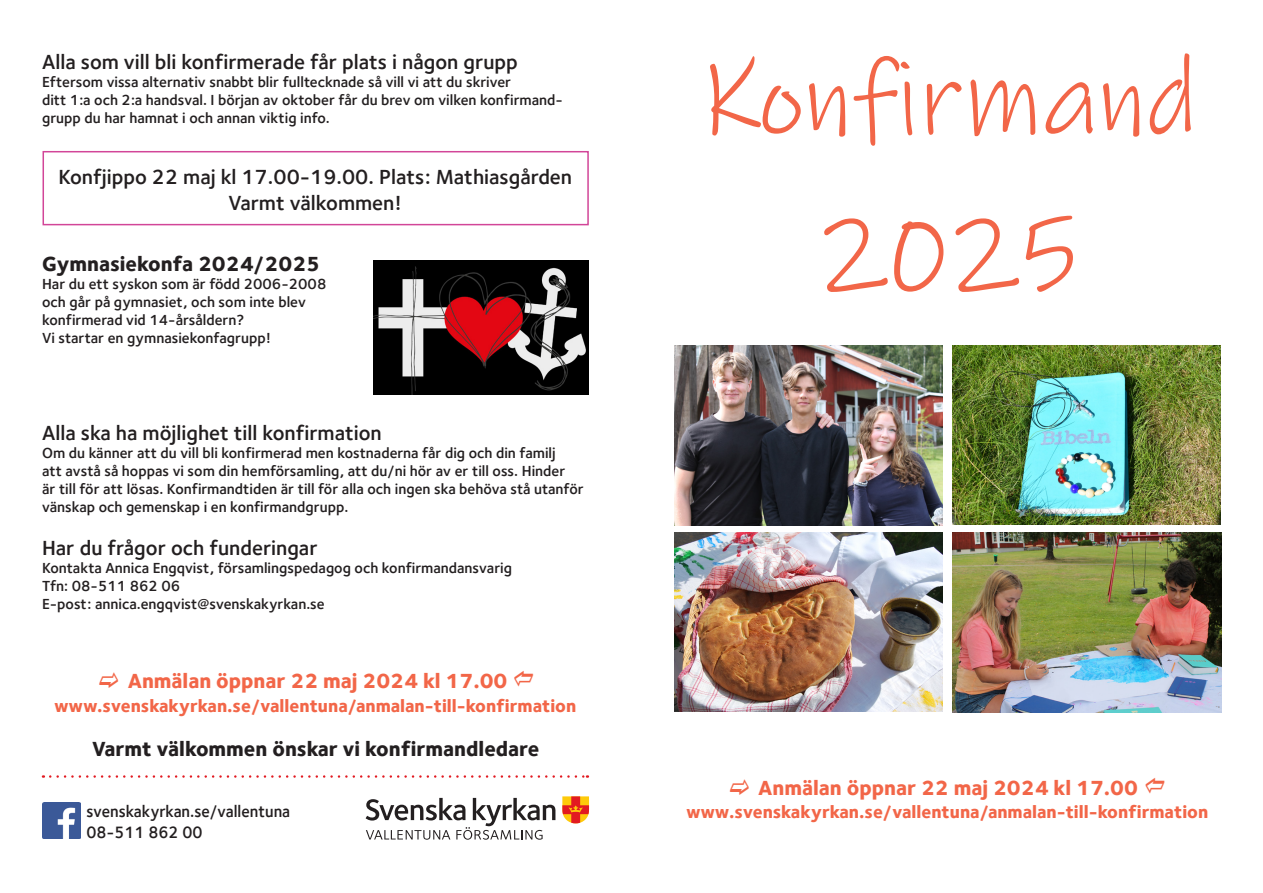
<style>
.page{position:relative;width:1263px;height:893px;background:#fff}
.page>*{position:absolute;margin:0;border:0;box-sizing:border-box;transform-origin:0 0}
.t1{font:105px "Ink Free";color:#f26648}
.t2{font:600 21px "Foundry Sterling";color:#231f20}
.t3{font:800 21px "Foundry Sterling";color:#231f20}
.t4{font:800 21px "Foundry Sterling";color:#f26648}
.t5{font:800 18px "Foundry Sterling";color:#f26648}
.t6{font:600 16.95px/20.2px "Foundry Sterling";color:#231f20;scale:.95 1}
.t7{font:600 15px/18px "Foundry Sterling";color:#231f20}
</style>
<div class="page">
<img style="left:675px;top:533px;width:267px;height:178px">
<svg style="left:562px;top:796px;width:27px;height:27px"></svg>
<svg style="left:366px;top:798px;width:189px;height:42px"></svg>
<svg style="left:50px;top:775px;width:538px;height:3px"></svg>
<img style="left:43px;top:803px;width:38px;height:35px">
<img style="left:953px;top:346px;width:268px;height:178px">
<img style="left:374px;top:260px;width:215px;height:134px">
<div style="left:43px;top:151px;width:546px;height:74px;border:2px solid #d24598"></div>
<img style="left:674px;top:346px;width:268px;height:179px">
<img style="left:953px;top:533px;width:268px;height:179px">
<p class="t2" style="left:42px;top:50px;width:477px">Alla som vill bli konfirmerade får plats i någon grupp</p>
<p class="t7" style="left:42px;top:73px;width:471px">Eftersom vissa alternativ snabbt blir fulltecknade så vill vi att du skriver</p>
<p class="t7" style="left:42px;top:91px;width:522px">ditt 1:a och 2:a handsval. I början av oktober får du brev om vilken konfirmand&shy;grupp du har hamnat i och annan viktig info.</p>
<p class="t2" style="left:58px;top:165px;width:515px">Konfjippo 22 maj kl 17.00-19.00. Plats: Mathiasgården</p>
<p class="t2" style="left:229px;top:190px;width:175px">Varmt välkommen!</p>
<p class="t3" style="left:42px;top:251px;width:280px">Gymnasiekonfa 2024/2025</p>
<p class="t7" style="left:42px;top:275px;width:286px">Har du ett syskon som är född 2006-2008</p>
<p class="t7" style="left:42px;top:293px;width:265px">och går på gymnasiet, och som inte blev</p>
<p class="t7" style="left:42px;top:311px;width:204px">konfirmerad vid 14-årsåldern?</p>
<p class="t7" style="left:42px;top:329px;width:230px">Vi startar en gymnasiekonfagrupp!</p>
<p class="t2" style="left:42px;top:421px;width:341px">Alla ska ha möjlighet till konfirmation</p>
<p class="t7" style="left:42px;top:444px;width:515px">Om du känner att du vill bli konfirmerad men kostnaderna får dig och din familj</p>
<p class="t7" style="left:42px;top:462px;width:543px">att avstå så hoppas vi som din hemförsamling, att du/ni hör av er till oss. Hinder<br>är till för att lösas. Konfirmandtiden är till för alla och ingen ska behöva stå utanför vänskap och gemenskap i en konfirmandgrupp.</p>
<p class="t2" style="left:42px;top:536px;width:277px">Har du frågor och funderingar</p>
<p class="t7" style="left:42px;top:559px;width:471px">Kontakta Annica Engqvist, församlingspedagog och konfirmandansvarig<br>Tfn: 08-511 862 06</p>
<p class="t7" style="left:42px;top:595px;width:284px">E-post: annica.engqvist@svenskakyrkan.se</p>
<p class="t4" style="left:128px;top:668px;width:381px">Anmälan öppnar 22 maj 2024 kl 17.00</p>
<p class="t5" style="left:55px;top:695px;width:523px">www.svenskakyrkan.se/vallentuna/anmalan-till-konfirmation</p>
<p class="t3" style="left:92px;top:736px;width:449px">Varmt välkommen önskar vi konfirmandledare</p>
<p class="t1" style="left:698px;top:31px;width:499px">Konfirmand</p>
<p class="t1" style="left:816px;top:181px;width:263px">2025</p>
<p class="t4" style="left:758px;top:774px;width:381px">Anmälan öppnar 22 maj 2024 kl 17.00</p>
<p class="t6" style="left:86px;top:801px;width:216px">svenskakyrkan.se/vallentuna<br>08-511 862 00</p>
<p class="t5" style="left:687px;top:801px;width:523px">www.svenskakyrkan.se/vallentuna/anmalan-till-konfirmation</p>
</div>
